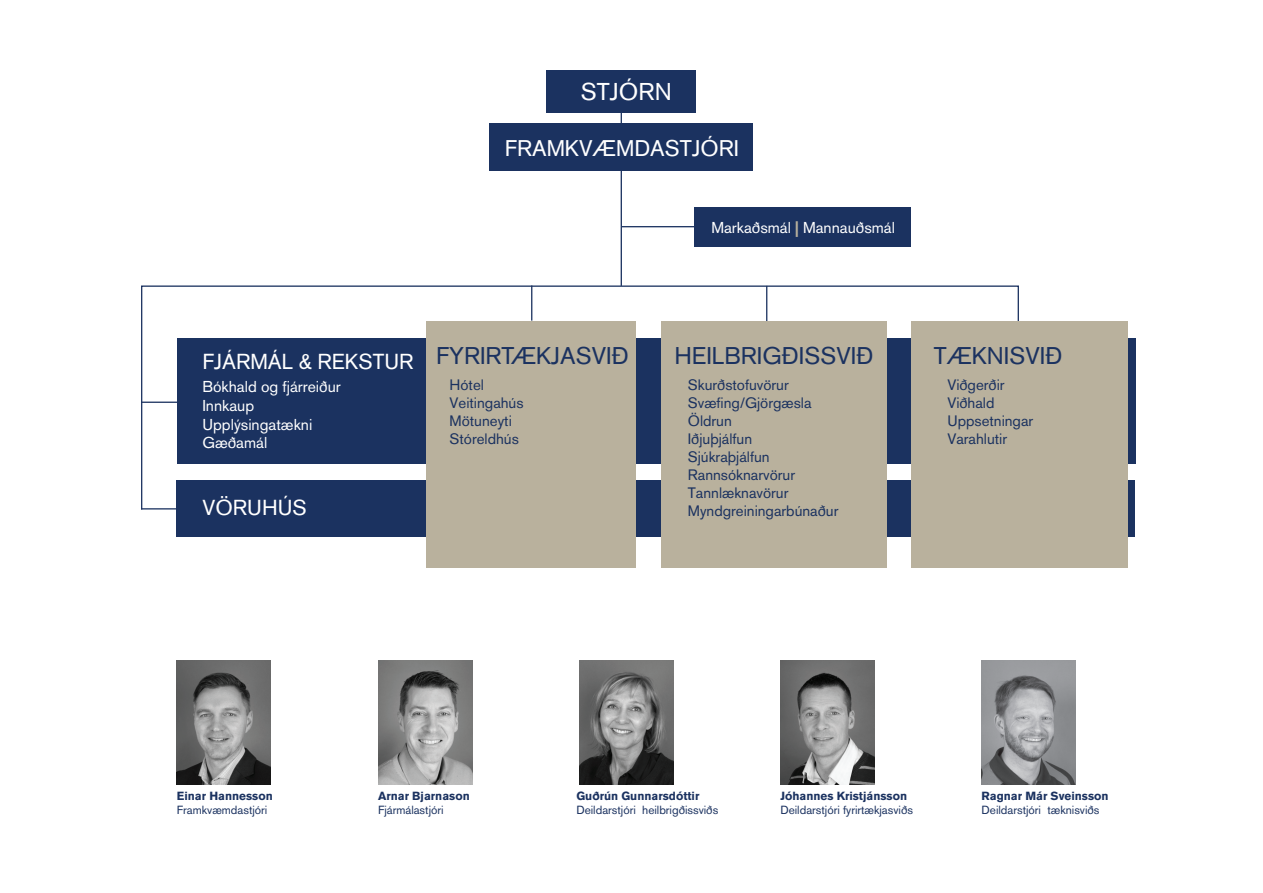
<style>
.page{position:relative;width:1263px;height:893px;background:#fff}
.page>*{position:absolute;margin:0;border:0;box-sizing:border-box;transform-origin:0 0}
.t1{font:24.15px "Akzidenz Grotesk BEIS";color:#fff}
.t2{font:24px "Akzidenz Grotesk BEIS";color:#1b3260}
.t3{font:22.5px "Akzidenz Grotesk BEIS";color:#fff}
.t4{font:21.45px "Akzidenz Grotesk BEIS";color:#fff}
.t5{font:15.6px/18.8px "Akzidenz Grotesk BEIS";color:#fff}
.t6{font:15px/18px "Akzidenz Grotesk BEIS";color:#1b3260}
.t7{font:11.7px "Akzidenz Grotesk BEIS";color:#1b3260}
.t8{font:700 11.7px "Akzidenz Grotesk BEIS";color:#1b3260}
.s1{font-weight:700;color:#b9b19d}
</style>
<div class="page">
<svg style="left:141px;top:285px;width:878px;height:226px"></svg>
<hr style="left:621px;top:104px;width:1px;height:182px;background:#1b3260">
<div style="left:546px;top:70px;width:150px;height:42px;background:#1b3260"></div>
<div style="left:178px;top:339px;width:958px;height:125px;background:#1b3260"></div>
<div style="left:177px;top:480px;width:958px;height:56px;background:#1b3260"></div>
<div style="left:426px;top:321px;width:210px;height:246px;background:#b9b19d"></div>
<div style="left:661px;top:321px;width:225px;height:246px;background:#b9b19d"></div>
<div style="left:911px;top:321px;width:217px;height:246px;background:#b9b19d"></div>
<hr style="left:766px;top:286px;width:1px;height:35px;background:#1b3260">
<hr style="left:141px;top:402px;width:42px;height:1px;background:#1b3260">
<hr style="left:141px;top:508px;width:35px;height:1px;background:#1b3260">
<hr style="left:531px;top:285px;width:1px;height:36px;background:#1b3260">
<img style="left:177px;top:661px;width:94px;height:123px">
<img style="left:579px;top:661px;width:94px;height:123px">
<img style="left:981px;top:661px;width:95px;height:123px">
<img style="left:378px;top:661px;width:94px;height:123px">
<img style="left:780px;top:661px;width:94px;height:123px">
<hr style="left:622px;top:226px;width:181px;height:1px;background:#1b3260">
<div style="left:489px;top:124px;width:264px;height:47px;background:#1b3260"></div>
<div style="left:694px;top:208px;width:217px;height:39px;background:#1b3260"></div>
<h1 class="t1" style="left:581px;top:77px;width:92px">STJÓRN</h1>
<h3 class="t3" style="left:505px;top:134px;width:235px">FRAMKVÆMDASTJÓRI</h3>
<p class="t5" style="left:711px;top:218px;width:185px">Markaðsmál <span class="s1">|</span> Mannauðsmál</p>
<h3 class="t4" style="left:202px;top:349px;width:213px">FJÁRMÁL &amp; REKSTUR</h3>
<h2 class="t2" style="left:674px;top:342px;width:200px">HEILBRIGÐISSVIÐ</h2>
<p class="t6" style="left:688px;top:376px;width:152px">Skurðstofuvörur<br>Svæfing/Gjörgæsla<br>Öldrun<br>Iðjuþjálfun<br>Sjúkraþjálfun<br>Rannsóknarvörur<br>Tannlæknavörur<br>Myndgreiningarbúnaður</p>
<p class="t6" style="left:947px;top:376px;width:87px">Viðgerðir<br>Viðhald<br>Uppsetningar<br>Varahlutir</p>
<h2 class="t2" style="left:436px;top:342px;width:194px">FYRIRTÆKJASVIÐ</h2>
<h2 class="t2" style="left:934px;top:342px;width:130px">TÆKNISVIÐ</h2>
<p class="t6" style="left:450px;top:376px;width:76px">Hótel<br>Veitingahús<br>Mötuneyti<br>Stóreldhús</p>
<p class="t5" style="left:202px;top:377px;width:140px">Bókhald og fjárreiður<br>Innkaup<br>Upplýsingatækni<br>Gæðamál</p>
<h3 class="t4" style="left:202px;top:494px;width:106px">VÖRUHÚS</h3>
<p class="t8" style="left:177px;top:789px;width:97px">Einar Hannesson</p>
<p class="t7" style="left:177px;top:803px;width:92px">Framkvæmdastjóri</p>
<p class="t8" style="left:378px;top:789px;width:93px">Arnar Bjarnason</p>
<p class="t7" style="left:378px;top:803px;width:67px">Fjármálastjóri</p>
<p class="t8" style="left:576px;top:789px;width:125px">Guðrún Gunnarsdóttir</p>
<p class="t7" style="left:576px;top:803px;width:143px">Deildarstjóri heilbrigðissviðs</p>
<p class="t8" style="left:780px;top:789px;width:128px">Jóhannes Kristjánsson</p>
<p class="t7" style="left:780px;top:803px;width:134px">Deildarstjóri fyrirtækjasviðs</p>
<p class="t8" style="left:982px;top:789px;width:128px">Ragnar Már Sveinsson</p>
<p class="t7" style="left:982px;top:803px;width:119px">Deildarstjóri tæknisviðs</p>
</div>
